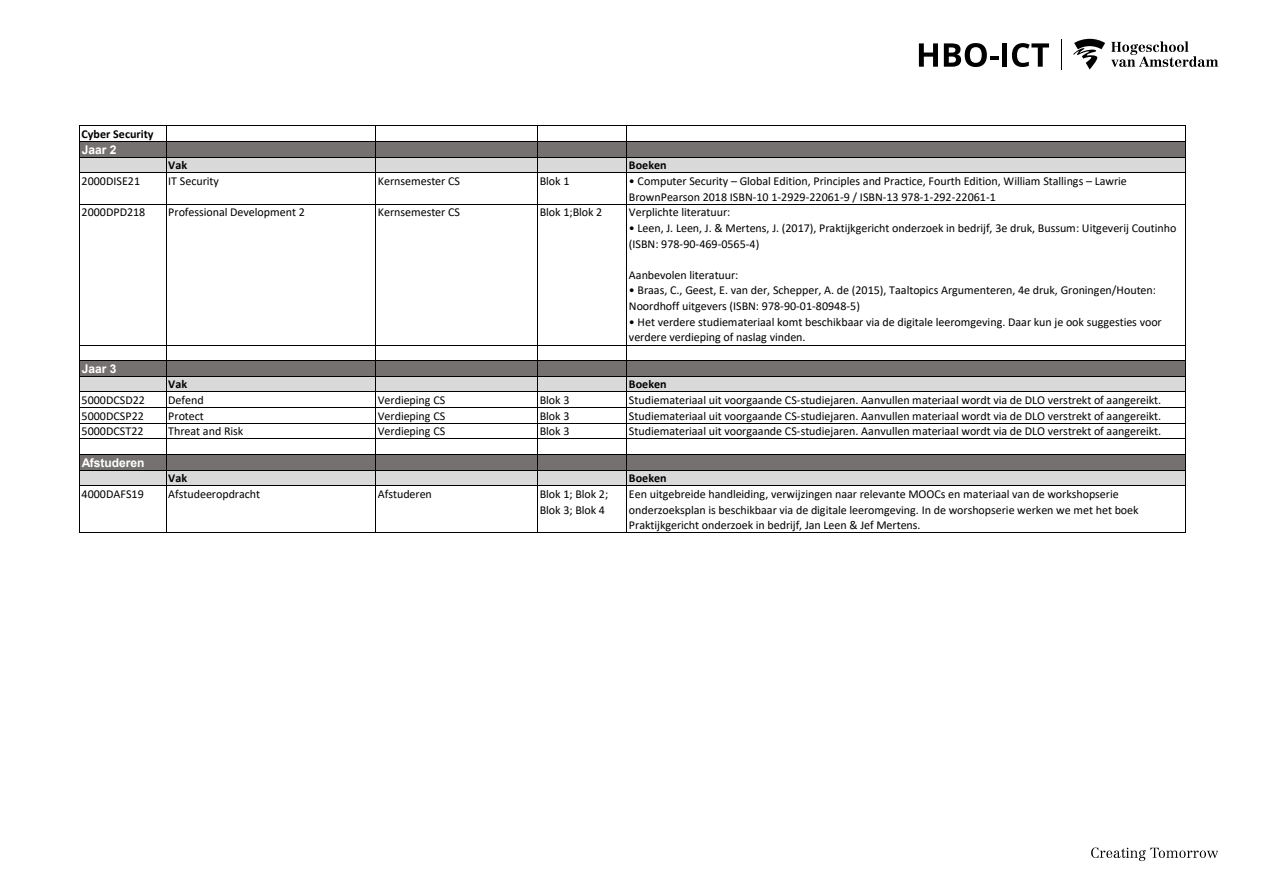
<style>
.page{position:relative;width:1263px;height:893px;background:#fff}
.page>*{position:absolute;margin:0;border:0;box-sizing:border-box;transform-origin:0 0}
.t1{font:12px/15.6px "Calibri";letter-spacing:-.005em;color:#000}
.t2{font:700 12px/15.6px "Calibri";color:#000}
.t3{font:700 12px "Arial";letter-spacing:-.005em;color:#fff}
.s1{font-family:"Arial";color:#fff}
</style>
<div class="page">
<svg style="left:1111px;top:41px;width:107px;height:26px"></svg>
<svg style="left:1073px;top:39px;width:32px;height:31px"></svg>
<hr style="left:1061px;top:39px;width:1px;height:31px;background:#000001">
<svg style="left:919px;top:43px;width:19px;height:24px"></svg>
<svg style="left:944px;top:43px;width:54px;height:24px"></svg>
<div style="left:1002px;top:43px;width:5px;height:24px;background:#000001"></div>
<svg style="left:1012px;top:43px;width:37px;height:24px"></svg>
<svg style="left:1091px;top:847px;width:127px;height:14px"></svg>
<div style="left:80px;top:141px;width:1105px;height:16px;background:#757171"></div>
<div style="left:80px;top:157px;width:1105px;height:16px;background:#d9d9d9"></div>
<div style="left:80px;top:361px;width:1105px;height:15px;background:#757171"></div>
<div style="left:80px;top:376px;width:1105px;height:16px;background:#d9d9d9"></div>
<div style="left:80px;top:454px;width:1105px;height:16px;background:#757171"></div>
<div style="left:80px;top:470px;width:1105px;height:16px;background:#d9d9d9"></div>
<hr style="left:79px;top:125px;width:1px;height:408px;background:#000">
<hr style="left:166px;top:126px;width:1px;height:407px;background:#000">
<hr style="left:375px;top:126px;width:1px;height:407px;background:#000">
<hr style="left:537px;top:126px;width:1px;height:407px;background:#000">
<hr style="left:626px;top:126px;width:1px;height:407px;background:#000">
<hr style="left:1185px;top:126px;width:1px;height:407px;background:#000">
<hr style="left:80px;top:125px;width:1106px;height:1px;background:#000">
<hr style="left:80px;top:141px;width:1106px;height:1px;background:#000">
<hr style="left:80px;top:157px;width:1106px;height:1px;background:#000">
<hr style="left:80px;top:172px;width:1106px;height:1px;background:#000">
<hr style="left:80px;top:204px;width:1106px;height:1px;background:#000">
<hr style="left:80px;top:345px;width:1106px;height:1px;background:#000">
<hr style="left:80px;top:360px;width:1106px;height:1px;background:#000">
<hr style="left:80px;top:376px;width:1106px;height:1px;background:#000">
<hr style="left:80px;top:391px;width:1106px;height:1px;background:#000">
<hr style="left:80px;top:407px;width:1106px;height:1px;background:#000">
<hr style="left:80px;top:423px;width:1106px;height:1px;background:#000">
<hr style="left:80px;top:438px;width:1106px;height:1px;background:#000">
<hr style="left:80px;top:454px;width:1106px;height:1px;background:#000">
<hr style="left:80px;top:470px;width:1106px;height:1px;background:#000">
<hr style="left:80px;top:485px;width:1106px;height:1px;background:#000">
<hr style="left:80px;top:532px;width:1106px;height:1px;background:#000">
<p class="t2" style="left:82px;top:126px;width:73px">Cyber Security<br><span class="s1">Jaar 2</span></p>
<p class="t2" style="left:168px;top:157px;width:20px">Vak</p>
<p class="t2" style="left:629px;top:157px;width:39px">Boeken</p>
<p class="t1" style="left:82px;top:173px;width:60px">2000DISE21</p>
<p class="t1" style="left:168px;top:173px;width:52px">IT Security</p>
<p class="t1" style="left:378px;top:173px;width:84px">Kernsemester CS</p>
<p class="t1" style="left:540px;top:173px;width:31px">Blok 1</p>
<p class="t1" style="left:629px;top:173px;width:499px">• Computer Security – Global Edition, Principles and Practice, Fourth Edition, William Stallings – Lawrie<br>BrownPearson 2018 ISBN-10 1-2929-22061-9 / ISBN-13 978-1-292-22061-1</p>
<p class="t1" style="left:82px;top:204px;width:65px">2000DPD218</p>
<p class="t1" style="left:168px;top:204px;width:138px">Professional Development 2</p>
<p class="t1" style="left:378px;top:204px;width:84px">Kernsemester CS</p>
<p class="t1" style="left:540px;top:204px;width:64px">Blok 1;Blok 2</p>
<p class="t1" style="left:629px;top:204px;width:103px">Verplichte literatuur:</p>
<p class="t1" style="left:629px;top:220px;width:549px">• Leen, J. Leen, J. &amp; Mertens, J. (2017), Praktijkgericht onderzoek in bedrijf, 3e druk, Bussum: Uitgeverij Coutinho (ISBN: 978-90-469-0565-4)</p>
<p class="t1" style="left:629px;top:267px;width:111px">Aanbevolen literatuur:</p>
<p class="t1" style="left:629px;top:282px;width:529px">• Braas, C., Geest, E. van der, Schepper, A. de (2015), Taaltopics Argumenteren, 4e druk, Groningen/Houten:<br>Noordhoff uitgevers (ISBN: 978-90-01-80948-5)</p>
<p class="t1" style="left:629px;top:314px;width:534px">• Het verdere studiemateriaal komt beschikbaar via de digitale leeromgeving. Daar kun je ook suggesties voor verdere verdieping of naslag vinden.</p>
<p class="t3" style="left:82px;top:361px;width:36px">Jaar 3</p>
<p class="t2" style="left:168px;top:376px;width:20px">Vak</p>
<p class="t2" style="left:629px;top:376px;width:39px">Boeken</p>
<p class="t1" style="left:82px;top:392px;width:65px">5000DCSD22</p>
<p class="t1" style="left:168px;top:392px;width:37px">Defend</p>
<p class="t1" style="left:378px;top:392px;width:69px">Verdieping CS</p>
<p class="t1" style="left:540px;top:392px;width:31px">Blok 3</p>
<p class="t1" style="left:629px;top:392px;width:534px">Studiemateriaal uit voorgaande CS-studiejaren. Aanvullen materiaal wordt via de DLO verstrekt of aangereikt.</p>
<p class="t1" style="left:82px;top:407px;width:64px">5000DCSP22</p>
<p class="t1" style="left:168px;top:407px;width:37px">Protect</p>
<p class="t1" style="left:378px;top:407px;width:69px">Verdieping CS</p>
<p class="t1" style="left:540px;top:407px;width:31px">Blok 3</p>
<p class="t1" style="left:629px;top:407px;width:534px">Studiemateriaal uit voorgaande CS-studiejaren. Aanvullen materiaal wordt via de DLO verstrekt of aangereikt.</p>
<p class="t1" style="left:82px;top:423px;width:63px">5000DCST22</p>
<p class="t1" style="left:168px;top:423px;width:77px">Threat and Risk</p>
<p class="t1" style="left:378px;top:423px;width:69px">Verdieping CS</p>
<p class="t1" style="left:540px;top:423px;width:31px">Blok 3</p>
<p class="t1" style="left:629px;top:423px;width:534px">Studiemateriaal uit voorgaande CS-studiejaren. Aanvullen materiaal wordt via de DLO verstrekt of aangereikt.</p>
<p class="t3" style="left:82px;top:454px;width:64px">Afstuderen</p>
<p class="t2" style="left:168px;top:470px;width:20px">Vak</p>
<p class="t2" style="left:629px;top:470px;width:39px">Boeken</p>
<p class="t1" style="left:82px;top:486px;width:64px">4000DAFS19</p>
<p class="t1" style="left:168px;top:486px;width:93px">Afstudeeropdracht</p>
<p class="t1" style="left:378px;top:486px;width:56px">Afstuderen</p>
<p class="t1" style="left:540px;top:486px;width:70px">Blok 1; Blok 2;<br>Blok 3; Blok 4</p>
<p class="t1" style="left:629px;top:486px;width:511px">Een uitgebreide handleiding, verwijzingen naar relevante MOOCs en materiaal van de workshopserie onderzoeksplan is beschikbaar via de digitale leeromgeving. In de worshopserie werken we met het boek<br>Praktijkgericht onderzoek in bedrijf, Jan Leen &amp; Jef Mertens.</p>
</div>
